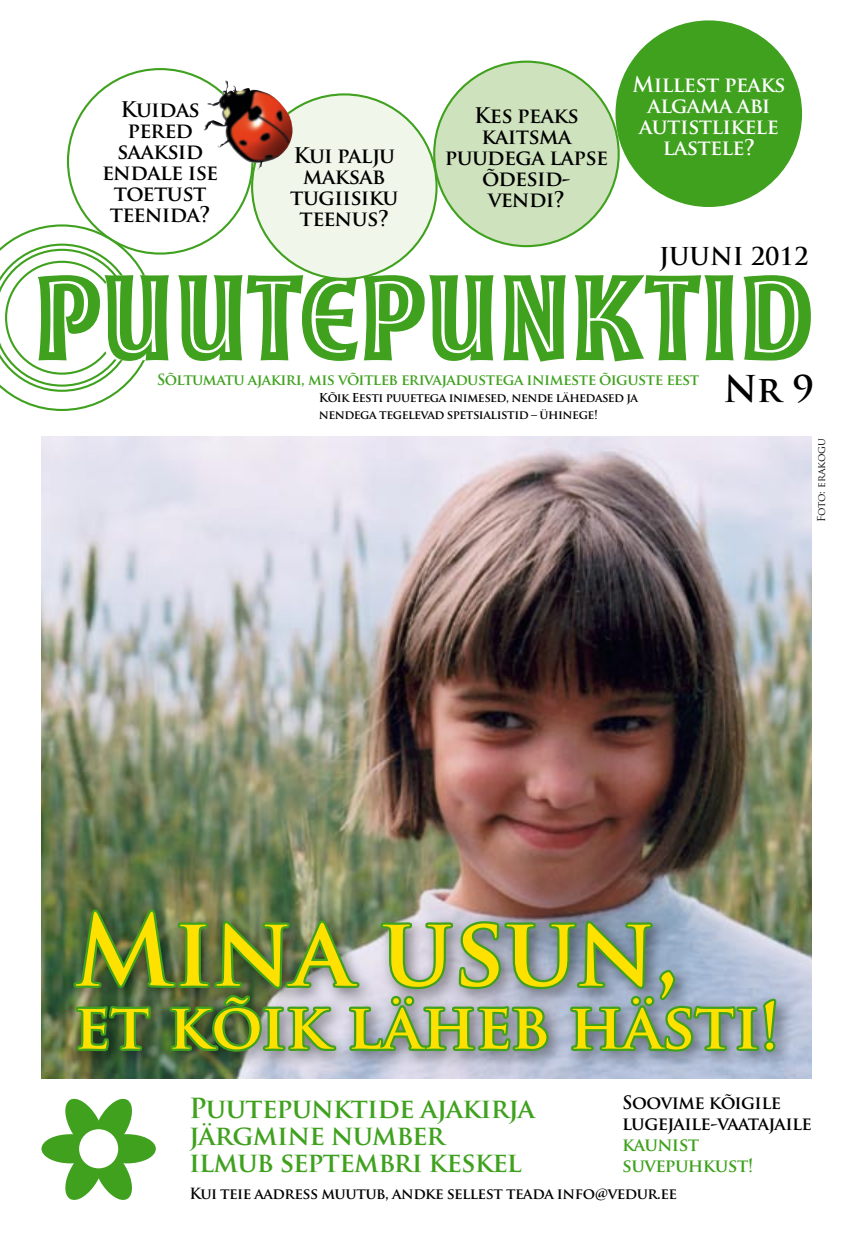
<style>
.page{position:relative;width:851px;height:1234px;background:#fff}
.page>*{position:absolute;margin:0;border:0;box-sizing:border-box;transform-origin:0 0}
.t1{font:700 condensed 126px "Moonglow";letter-spacing:.005em;color:#3fa11e}
.t2{font:700 95.1px "Trajan Pro";color:#ffe100}
.t3{font:700 62.1px "Trajan Pro";color:#ffe100}
.t4{font:700 36px "Trajan Pro";color:#000}
.t5{font:700 27px/27px "Trajan Pro";letter-spacing:-.025em;color:#3fa11e}
.t6{font:700 24px "Trajan Pro";color:#000}
.t7{font:700 21px/21px "Trajan Pro";letter-spacing:-.025em;color:#000;text-align:center}
.t8{font:700 21px/21px "Trajan Pro";letter-spacing:-.025em;color:#fff;text-align:center}
.t9{font:700 18px/21px "Trajan Pro";letter-spacing:-.03em;color:#000}
.t10{font:700 18px/21px "Trajan Pro";letter-spacing:-.03em;color:#3fa11e}
.t11{font:700 15px "Trajan Pro";letter-spacing:-.035em;color:#3fa11e}
.t12{font:700 15px "Trajan Pro";letter-spacing:-.03em;color:#000}
.t13{font:700 12px/17px "Trajan Pro";letter-spacing:-.035em;color:#000}
.t14{font:10.5px "Trajan Pro";letter-spacing:-.005em;color:#000}
</style>
<div class="page">
<svg style="left:0;top:224px;width:155px;height:187px"></svg>
<div style="left:6px;top:262px;width:112px;height:111px;background:#fff;border-radius:50%"></div>
<div style="left:103px;top:275px;width:82px;height:85px;background:#fff;border-radius:18px"></div>
<img style="left:41px;top:436px;width:770px;height:642px">
<div style="left:252px;top:94px;width:184px;height:185px;background:#f0f6ea;border-radius:50%"></div>
<div style="left:434px;top:62px;width:184px;height:184px;background:#cfe2be;border-radius:50%"></div>
<div style="left:616px;top:21px;width:184px;height:185px;background:#3fa11e;border-radius:50%"></div>
<div style="left:41px;top:1133px;width:58px;height:30px;background:#3fa11e;border-radius:50%"></div>
<div style="left:64px;top:899px;width:732px;height:173px;background:#000;opacity:.5"></div>
<img style="left:63px;top:778px;width:715px;height:422px">
<img style="left:203px;top:80px;width:90px;height:91px">
<p class="t7" style="left:102px;top:99px;width:118px">Kuidas pered saaksid endale ise toetust teenida?</p>
<p class="t7" style="left:290px;top:145px;width:110px">Kui palju maksab tugiisiku teenus?</p>
<p class="t7" style="left:445px;top:105px;width:165px">Kes peaks kaitsma puudega lapse õdesid&shy;vendi?</p>
<p class="t8" style="left:632px;top:74px;width:155px">Millest peaks algama abi autistlikele lastele?</p>
<p class="t6" style="left:659px;top:242px;width:151px">JUUNI 2012</p>
<h1 class="t1" style="left:34px;top:243px;width:780px">PUUTEPUNKTID</h1>
<p class="t11" style="left:157px;top:370px;width:544px">Sõltumatu ajakiri, mis võitleb erivajadustega inimeste õiguste eest</p>
<p class="t13" style="left:319px;top:389px;width:321px">Kõik Eesti puuetega inimesed, nende lähedased ja nendega tegelevad spetsialistid – ühinege!</p>
<h3 class="t4" style="left:723px;top:366px;width:92px">Nr 9</h3>
<p class="t14" style="left:814px;top:522px;width:86px;rotate:-90deg">Foto: erakogu</p>
<h2 class="t2" style="left:74px;top:891px;width:606px">Mina usun,</h2>
<h3 class="t3" style="left:74px;top:987px;width:706px">et kõik läheb hästi!</h3>
<p class="t5" style="left:189px;top:1094px;width:347px">Puutepunktide ajakirja järgmine number ilmub septembri keskel</p>
<p class="t9" style="left:622px;top:1091px;width:191px">Soovime kõigile lugejaile-vaatajaile</p>
<p class="t10" style="left:622px;top:1133px;width:133px">kaunist suvepuhkust!</p>
<p class="t12" style="left:189px;top:1183px;width:489px">Kui teie aadress muutub, andke sellest teada info@vedur.ee</p>
</div>
